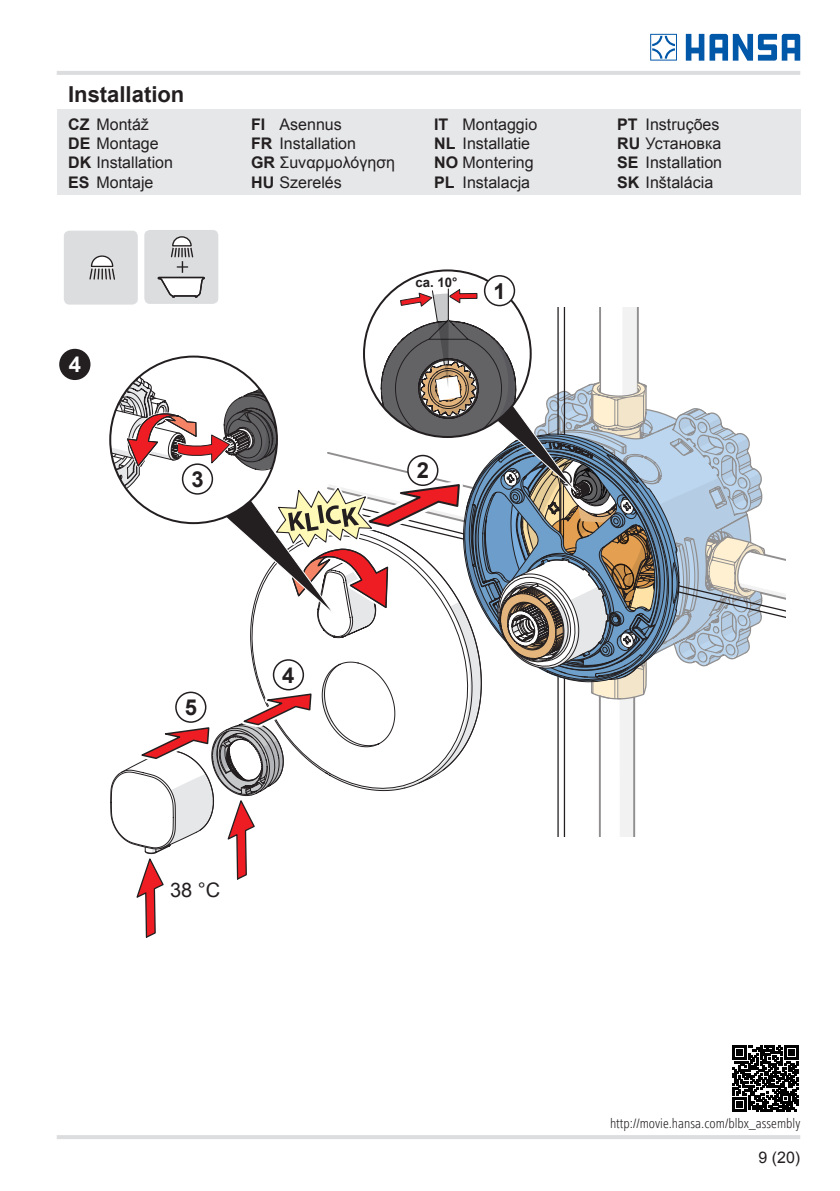
<style>
.page{position:relative;width:840px;height:1191px;background:#fff}
.page>*{position:absolute;margin:0;border:0;box-sizing:border-box;transform-origin:0 0}
.t1{font:700 22px "Arial";color:#231f20}
.t2{font:700 22px "Arial";color:#fff}
.Title_Helvetica_Neue{font:20px "Arial";color:#231f20}
.t3{font:16px/19.2px "Arial";color:#231f20}
.t4{font:300 condensed 14px "Frutiger Next LT";color:#231f20}
.t5{font:700 13.2px "Arial";color:#231f20}
.s1{font-weight:700}
</style>
<div class="page">
<div style="left:144px;top:230px;width:74px;height:74px;background:#dcdddf;border-radius:6px"></div>
<div style="left:59px;top:349px;width:31px;height:31px;background:#231f20;border-radius:50%"></div>
<div style="left:64px;top:231px;width:74px;height:73px;background:#dcdddf;border-radius:6px"></div>
<svg style="left:88px;top:235px;width:697px;height:703px"></svg>
<hr style="left:57px;top:1135px;width:742px;height:4px;background:#dcdddf">
<hr style="left:57px;top:71px;width:742px;height:4px;background:#dcdddf">
<svg style="left:650px;top:34px;width:26px;height:27px"></svg>
<svg style="left:685px;top:34px;width:114px;height:27px"></svg>
<div style="left:57px;top:75px;width:742px;height:120px;background:#e6e7e9"></div>
<div style="left:57px;top:75px;width:742px;height:34px;background:#fff"></div>
<svg style="left:732px;top:1045px;width:67px;height:67px"></svg>
<svg style="left:732px;top:1045px;width:65px;height:66px"></svg>
<h1 class="t1" style="left:68px;top:80px;width:118px">Installation</h1>
<p class="t3" style="left:68px;top:115px;width:106px"><span class="s1">CZ</span> Montáž<br><span class="s1">DE</span> Montage<br><span class="s1">DK</span> Installation<br><span class="s1">ES</span> Montaje</p>
<p class="t3" style="left:251px;top:115px;width:145px"><span class="s1">FI</span> Asennus<br><span class="s1">FR</span> Installation<br><span class="s1">GR</span> Σuvαρμoλόγηση<br><span class="s1">HU</span> Szerelés</p>
<p class="t3" style="left:434px;top:115px;width:105px"><span class="s1">IT</span> Montaggio<br><span class="s1">NL</span> Installatie<br><span class="s1">NO</span> Montering<br><span class="s1">PL</span> Instalacja</p>
<p class="t3" style="left:617px;top:115px;width:106px"><span class="s1">PT</span> Instruções<br><span class="s1">RU</span> Установка<br><span class="s1">SE</span> Installation<br><span class="s1">SK</span> Inštalácia</p>
<p class="t2" style="left:69px;top:350px;width:14px">4</p>
<p class="t1" style="left:191px;top:464px;width:14px">3</p>
<p class="t1" style="left:184px;top:693px;width:14px">5</p>
<p class="t1" style="left:282px;top:660px;width:14px">4</p>
<p class="Title_Helvetica_Neue" style="left:170px;top:877px;width:52px">38 °C</p>
<p class="t5" style="left:415px;top:274px;width:43px">ca. 10°</p>
<p class="t1" style="left:493px;top:276px;width:14px">1</p>
<p class="t1" style="left:416px;top:456px;width:14px">2</p>
<p class="t4" style="left:609px;top:1115px;width:192px">http://movie.hansa.com/blbx_assembly</p>
<p class="t3" style="left:758px;top:1147px;width:43px">9 (20)</p>
</div>
